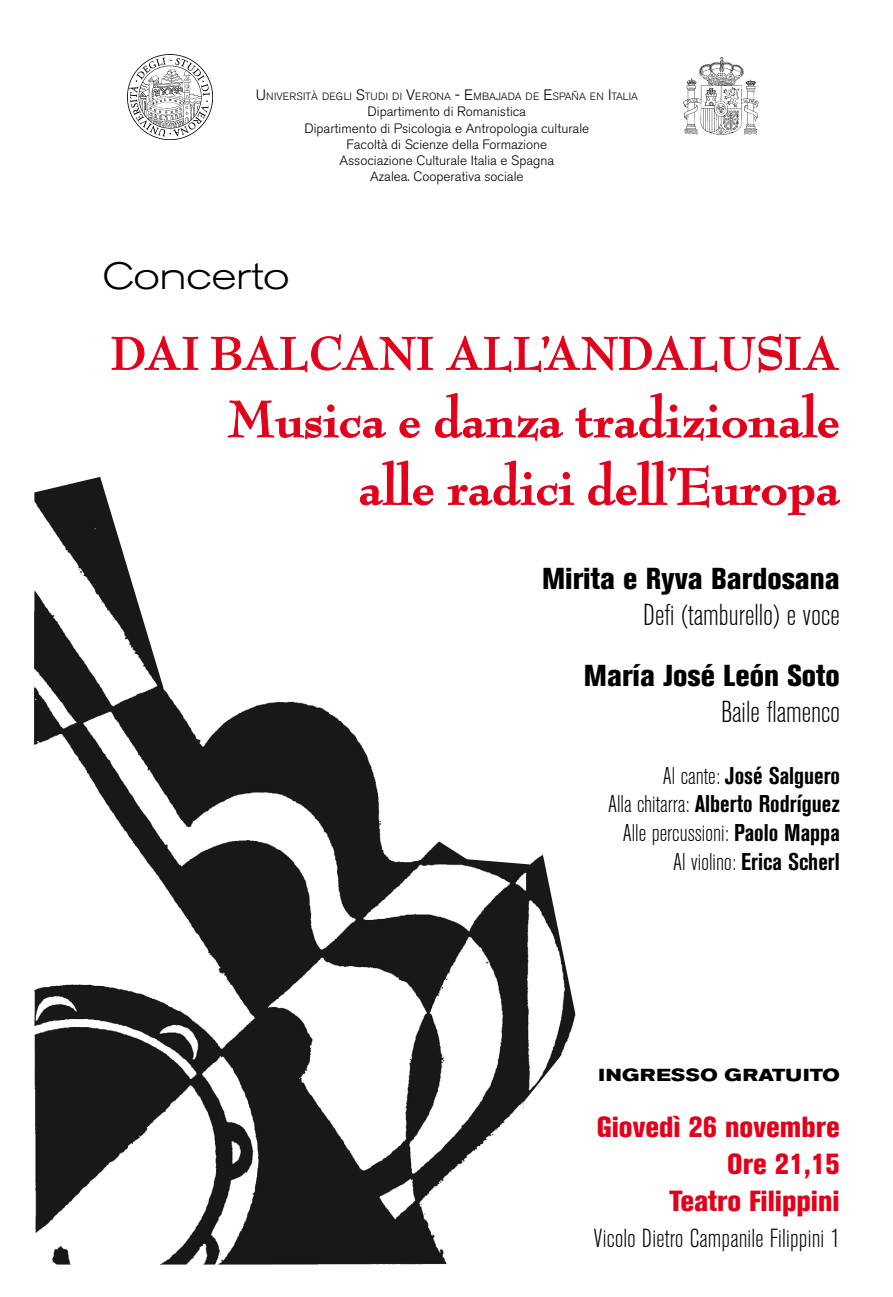
<style>
.page{position:relative;width:893px;height:1297px;background:#fff}
.page>*{position:absolute;margin:0;border:0;box-sizing:border-box;transform-origin:0 0}
.t1{font:700 56.25px/67.5px "Bernhard Modern Std";color:#e2001a;text-align:right}
.t2{font:700 50.25px "Bernhard Modern Std";color:#e2001a}
.t3{font:300 expanded 37.5px "Akzidenz Grotesk BE";color:#000}
.t4{font:800 condensed 30px "Akzidenz Grotesk BE";color:#000}
.t5{font:300 condensed 30px "Akzidenz Grotesk BE";color:#000}
.t6{font:800 condensed 28.8px/36.8px "Akzidenz Grotesk BE";color:#e2001a;text-align:right}
.t7{font:300 condensed 25.95px "Akzidenz Grotesk BE";letter-spacing:.005em;color:#000}
.t8{font:700 condensed 24px/28.8px "Akzidenz Grotesk BE";color:#000;text-align:right}
.t9{font:700 expanded 17.33px "Akzidenz Grotesk BE";letter-spacing:.03em;color:#000}
.t10{font:300 13.5px/16.2px "Akzidenz Grotesk BE";color:#000;text-align:center}
.t11{font:300 10.5px "Akzidenz Grotesk BE";color:#000}
.s1{font-size:15px}
.s2{font-weight:300}
</style>
<div class="page">
<img style="left:34px;top:477px;width:542px;height:787px">
<svg style="left:111px;top:335px;width:88px;height:35px"></svg>
<svg style="left:211px;top:334px;width:222px;height:39px"></svg>
<svg style="left:446px;top:334px;width:393px;height:39px"></svg>
<svg style="left:227px;top:400px;width:159px;height:39px"></svg>
<svg style="left:399px;top:417px;width:21px;height:21px"></svg>
<svg style="left:435px;top:393px;width:128px;height:48px"></svg>
<svg style="left:575px;top:393px;width:264px;height:48px"></svg>
<svg style="left:360px;top:460px;width:74px;height:46px"></svg>
<svg style="left:447px;top:460px;width:127px;height:46px"></svg>
<svg style="left:588px;top:460px;width:252px;height:56px"></svg>
<img style="left:128px;top:54px;width:85px;height:85px">
<img style="left:683px;top:56px;width:76px;height:79px">
<p class="t11" style="left:256px;top:91px;width:383px"><span class="s1">U</span>NIVERSITÀ DEGLI <span class="s1">S</span>TU DI DI <span class="s1">V</span>ERONA <span class="s1">- E</span>MBAJADA DE <span class="s1">E</span>SPAÑA EN <span class="s1">I</span>TALIA</p>
<p class="t10" style="left:304px;top:104px;width:286px">Dipartimento di Romanistica<br>Dipartimento di Psicologia e Antropologia culturale Facoltà di Scienze della Formazione<br>Associazione Culturale Italia e Spagna<br>Azalea. Cooperativa sociale</p>
<h3 class="t3" style="left:103px;top:255px;width:188px">Concerto</h3>
<h2 class="t2" style="left:111px;top:327px;width:730px">Dai Balcani all’Andalusia</h2>
<h1 class="t1" style="left:227px;top:386px;width:614px">Musica e danza tradizionale alle radici dell’Europa</h1>
<h3 class="t4" style="left:542px;top:561px;width:299px">Mirita e Ryva Bardosana</h3>
<h3 class="t5" style="left:643px;top:598px;width:198px">Defi (tamburello) e voce</h3>
<h3 class="t4" style="left:584px;top:658px;width:257px">María José León Soto</h3>
<h3 class="t5" style="left:721px;top:696px;width:120px">Baile flamenco</h3>
<h3 class="t8" style="left:608px;top:761px;width:233px"><span class="s2">Al cante:</span> José Salguero<br><span class="s2">Alla chitarra:</span> Alberto Rodríguez<br><span class="s2">Alle percussioni:</span> Paolo Mappa<br><span class="s2">Al violino:</span> Erica Scherl</h3>
<p class="t9" style="left:598px;top:1065px;width:243px">INGRESSO GRATUITO</p>
<h3 class="t6" style="left:597px;top:1109px;width:245px">Giovedì 26 novembre<br>Ore 21,15<br>Teatro Filippini</h3>
<h3 class="t7" style="left:594px;top:1224px;width:248px">Vicolo Dietro Campanile Filippini 1</h3>
</div>
